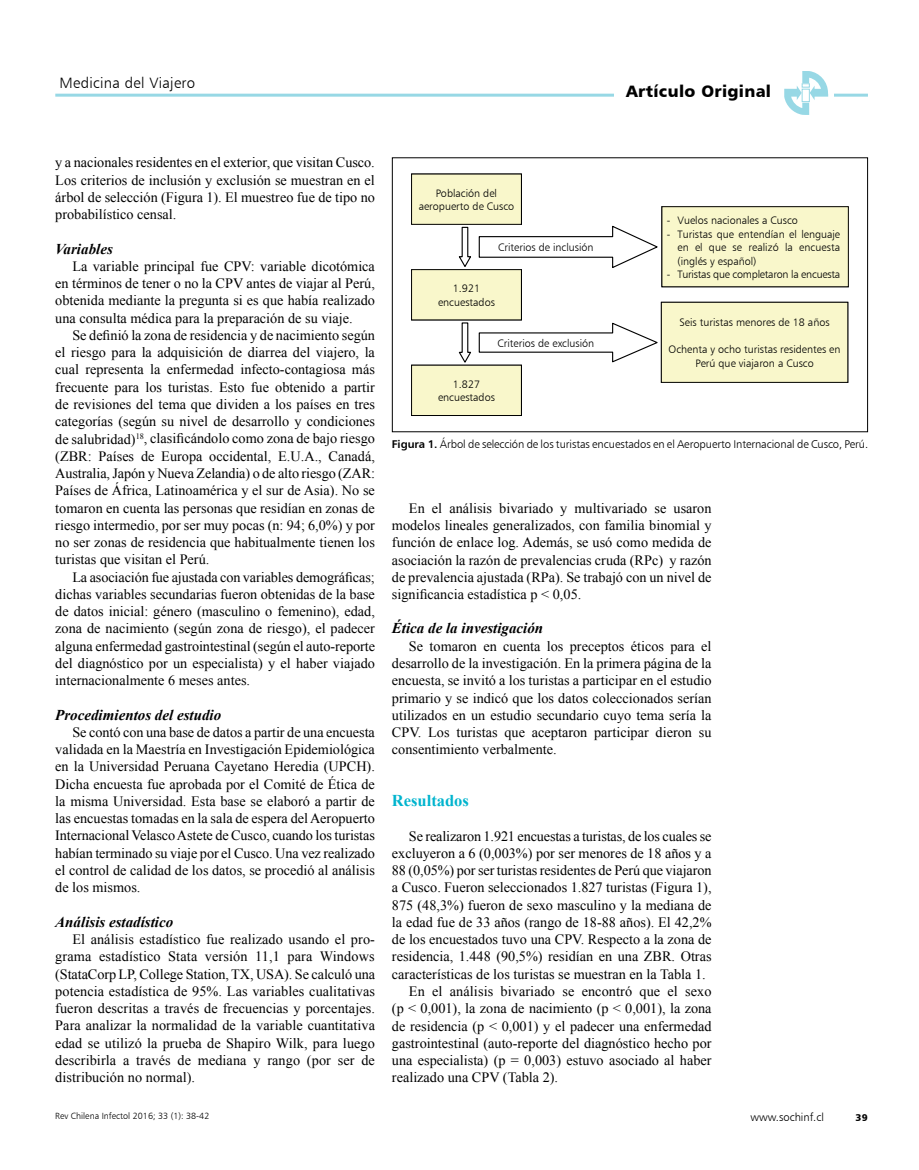
<style>
.page{position:relative;width:919px;height:1170px;background:#fff}
.page>*{position:absolute;margin:0;border:0;box-sizing:border-box;transform-origin:0 0}
.t1{font:16.5px "Humanist 777 BT Black B";letter-spacing:.02em;color:#000}
.t2{font:700 16.5px "Times New Roman";color:#00b4ce}
.t3{font:italic 700 15px "Times New Roman";color:#000}
.t4{font:15px "Humanist 777 BT Light B";letter-spacing:.02em;color:#000}
.t5{font:14.25px/17.2px "Times New Roman";color:#000;text-align:justify}
.t6{font:11.25px "Humanist 777 BT Light B";letter-spacing:-.005em;color:#000}
.t7{font:10.8px/13.5px "Humanist 777 BT Light B";color:#000;text-align:center}
.t8{font:10.8px "Humanist 777 BT Light B";letter-spacing:-.02em;color:#000}
.t9{font:9.75px "Humanist 777 BT Black B";color:#000}
.t10{font:9px "Humanist 777 BT Light B";color:#000}
.s1{font-family:"Humanist 777 BT Bold B"}
</style>
<div class="page">
<hr style="left:55px;top:94px;width:812px;height:3px;background:#97d8e5">
<div style="left:778px;top:90px;width:55px;height:10px;background:#fff"></div>
<svg style="left:784px;top:71px;width:44px;height:44px"></svg>
<div style="left:614px;top:80px;width:169px;height:29px;background:#fff"></div>
<div style="left:411px;top:174px;width:110px;height:50px;background:#f9f7cb"></div>
<div style="left:411px;top:174px;width:110px;height:51px;border:1px solid #000"></div>
<div style="left:411px;top:269px;width:110px;height:51px;background:#f9f7cb"></div>
<div style="left:411px;top:269px;width:110px;height:51px;border:1px solid #000"></div>
<svg style="left:478px;top:225px;width:180px;height:43px"></svg>
<svg style="left:458px;top:226px;width:13px;height:41px"></svg>
<div style="left:662px;top:207px;width:186px;height:80px;background:#f9f7cb"></div>
<div style="left:661px;top:206px;width:187px;height:81px;border:1px solid #000"></div>
<div style="left:411px;top:365px;width:110px;height:50px;background:#f9f7cb"></div>
<div style="left:411px;top:365px;width:110px;height:51px;border:1px solid #000"></div>
<svg style="left:478px;top:322px;width:180px;height:41px"></svg>
<div style="left:661px;top:302px;width:186px;height:80px;background:#f9f7cb"></div>
<div style="left:661px;top:302px;width:187px;height:81px;border:1px solid #000"></div>
<svg style="left:458px;top:322px;width:13px;height:41px"></svg>
<p class="t4" style="left:60px;top:73px;width:137px">Medicina del Viajero</p>
<p class="t1" style="left:626px;top:80px;width:146px">Artículo Original</p>
<p class="t5" style="left:55px;top:153px;width:321px">y a nacionales residentes en el exterior, que visitan Cusco.<br>Los criterios de inclusión y exclusión se muestran en el árbol de selección (Figura 1). El muestreo fue de tipo no probabilístico censal.</p>
<p class="t3" style="left:55px;top:238px;width:59px">Variables</p>
<p class="t5" style="left:55px;top:257px;width:321px;text-indent:17px">La variable principal fue CPV: variable dicotómica en términos de tener o no la CPV antes de viajar al Perú, obtenida mediante la pregunta si es que había realizado una consulta médica para la preparación de su viaje.</p>
<p class="t5" style="left:55px;top:326px;width:321px;text-indent:17px">Se definió la zona de residencia y de nacimiento según el riesgo para la adquisición de diarrea del viajero, la cual representa la enfermedad infecto-contagiosa más frecuente para los turistas. Esto fue obtenido a partir de revisiones del tema que dividen a los países en tres categorías (según su nivel de desarrollo y condiciones de salubridad)<sup>18</sup>, clasificándolo como zona de bajo riesgo (ZBR: Países de Europa occidental, E.U.A., Canadá, Australia, Japón y Nueva Zelandia) o de alto riesgo (ZAR:<br>Países de África, Latinoamérica y el sur de Asia). No se tomaron en cuenta las personas que residían en zonas de riesgo intermedio, por ser muy pocas (n: 94; 6,0%) y por no ser zonas de residencia que habitualmente tienen los turistas que visitan el Perú.</p>
<p class="t5" style="left:55px;top:567px;width:321px;text-indent:17px">La asociación fue ajustada con variables demográficas; dichas variables secundarias fueron obtenidas de la base de datos inicial: género (masculino o femenino), edad, zona de nacimiento (según zona de riesgo), el padecer alguna enfermedad gastrointestinal (según el auto-reporte del diagnóstico por un especialista) y el haber viajado internacionalmente 6 meses antes.</p>
<p class="t3" style="left:55px;top:704px;width:167px">Procedimientos del estudio</p>
<p class="t5" style="left:55px;top:723px;width:321px;text-indent:17px">Se contó con una base de datos a partir de una encuesta validada en la Maestría en Investigación Epidemiológica en la Universidad Peruana Cayetano Heredia (UPCH).<br>Dicha encuesta fue aprobada por el Comité de Ética de la misma Universidad. Esta base se elaboró a partir de las encuestas tomadas en la sala de espera del Aeropuerto Internacional Velasco Astete de Cusco, cuando los turistas habían terminado su viaje por el Cusco. Una vez realizado el control de calidad de los datos, se procedió al análisis de los mismos.</p>
<p class="t3" style="left:55px;top:911px;width:119px">Análisis estadístico</p>
<p class="t5" style="left:55px;top:930px;width:321px;text-indent:17px">El análisis estadístico fue realizado usando el pro&shy;grama estadístico Stata versión 11,1 para Windows (StataCorp LP, College Station, TX, USA). Se calculó una potencia estadística de 95%. Las variables cualitativas fueron descritas a través de frecuencias y porcentajes.<br>Para analizar la normalidad de la variable cuantitativa edad se utilizó la prueba de Shapiro Wilk, para luego describirla a través de mediana y rango (por ser de distribución no normal).</p>
<p class="t10" style="left:55px;top:1110px;width:155px">Rev Chilena Infectol 2016; 33 (1): 38-42</p>
<p class="t7" style="left:418px;top:186px;width:97px">Población del aeropuerto de Cusco</p>
<p class="t7" style="left:498px;top:240px;width:97px">Criterios de inclusión</p>
<p class="t7" style="left:438px;top:281px;width:58px">1.921 encuestados</p>
<p class="t7" style="left:497px;top:336px;width:98px">Criterios de exclusión</p>
<p class="t7" style="left:438px;top:377px;width:58px">1.827 encuestados</p>
<p class="t7" style="left:666px;top:213px;width:132px">- Vuelos nacionales a Cusco</p>
<p class="t7" style="left:677px;top:227px;width:164px;text-align:justify;text-indent:-11px">- Turistas que entendían el lenguaje en el que se realizó la encuesta (inglés y español)</p>
<p class="t8" style="left:666px;top:268px;width:175px">- Turistas que completaron la encuesta</p>
<p class="t7" style="left:679px;top:316px;width:152px">Seis turistas menores de 18 años</p>
<p class="t7" style="left:668px;top:343px;width:173px">Ochenta y ocho turistas residentes en<br>Perú que viajaron a Cusco</p>
<p class="t6" style="left:392px;top:437px;width:477px"><span class="s1">Figura 1.</span> Árbol de selección de los turistas encuestados en el Aeropuerto Internacional de Cusco, Perú.</p>
<p class="t5" style="left:392px;top:499px;width:321px;text-indent:17px">En el análisis bivariado y multivariado se usaron modelos lineales generalizados, con familia binomial y función de enlace log. Además, se usó como medida de asociación la razón de prevalencias cruda (RPc) y razón de prevalencia ajustada (RPa). Se trabajó con un nivel de significancia estadística p &lt; 0,05.</p>
<p class="t3" style="left:392px;top:618px;width:153px">Ética de la investigación</p>
<p class="t5" style="left:392px;top:636px;width:321px;text-indent:17px">Se tomaron en cuenta los preceptos éticos para el desarrollo de la investigación. En la primera página de la encuesta, se invitó a los turistas a participar en el estudio primario y se indicó que los datos coleccionados serían utilizados en un estudio secundario cuyo tema sería la CPV. Los turistas que aceptaron participar dieron su consentimiento verbalmente.</p>
<p class="t2" style="left:392px;top:788px;width:79px">Resultados</p>
<p class="t5" style="left:409px;top:826px;width:304px">Se realizaron 1.921 encuestas a turistas, de los cuales se</p>
<p class="t5" style="left:392px;top:844px;width:321px">excluyeron a 6 (0,003%) por ser menores de 18 años y a</p>
<p class="t5" style="left:392px;top:861px;width:321px">88 (0,05%) por ser turistas residentes de Perú que viajaron</p>
<p class="t5" style="left:392px;top:878px;width:321px">a Cusco. Fueron seleccionados 1.827 turistas (Figura 1),</p>
<p class="t5" style="left:392px;top:895px;width:321px">875 (48,3%) fueron de sexo masculino y la mediana de</p>
<p class="t5" style="left:392px;top:913px;width:321px">la edad fue de 33 años (rango de 18-88 años). El 42,2%</p>
<p class="t5" style="left:392px;top:930px;width:321px">de los encuestados tuvo una CPV. Respecto a la zona de</p>
<p class="t5" style="left:392px;top:947px;width:321px">residencia, 1.448 (90,5%) residían en una ZBR. Otras</p>
<p class="t5" style="left:392px;top:964px;width:315px">características de los turistas se muestran en la Tabla 1.</p>
<p class="t5" style="left:409px;top:982px;width:304px">En el análisis bivariado se encontró que el sexo</p>
<p class="t5" style="left:392px;top:999px;width:321px">(p &lt; 0,001), la zona de nacimiento (p &lt; 0,001), la zona</p>
<p class="t5" style="left:392px;top:1016px;width:321px">de residencia (p &lt; 0,001) y el padecer una enfermedad</p>
<p class="t5" style="left:392px;top:1033px;width:321px">gastrointestinal (auto-reporte del diagnóstico hecho por</p>
<p class="t5" style="left:392px;top:1051px;width:321px">una especialista) (p = 0,003) estuvo asociado al haber</p>
<p class="t5" style="left:392px;top:1068px;width:168px">realizado una CPV (Tabla 2).</p>
<p class="t6" style="left:750px;top:1110px;width:75px">www.sochinf.cl</p>
<p class="t9" style="left:855px;top:1111px;width:14px">39</p>
</div>
